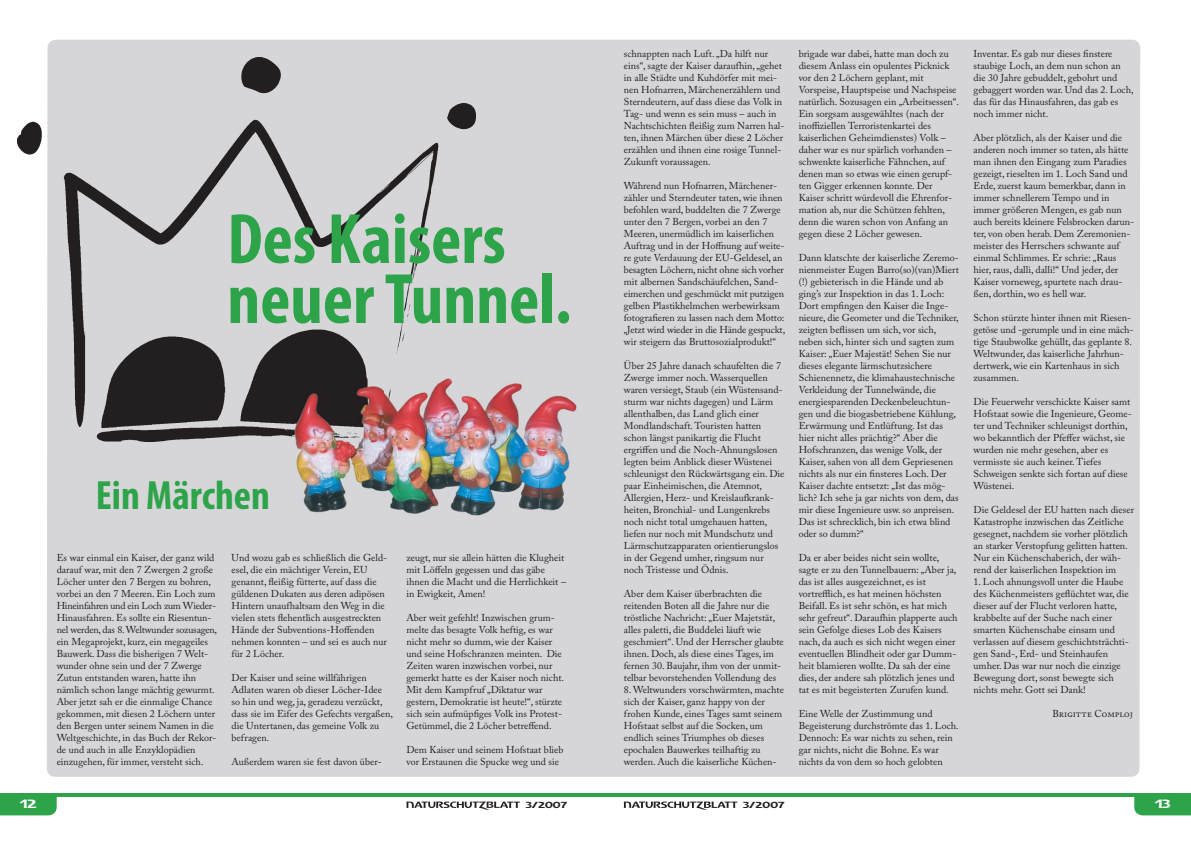
<style>
.page{position:relative;width:1191px;height:842px;background:#fff}
.page>*{position:absolute;margin:0;border:0;box-sizing:border-box;transform-origin:0 0}
.t1{font:700 condensed 71.9px/60px "Myriad Pro";color:#2da44a}
.t2{font:700 condensed 41px "Myriad Pro";color:#2da44a}
.t3{font:12px "Logotypia Pro";color:#fff}
.t4{font:10px/12px "Adobe Caslon Pro";color:#231f20}
.t5{font:8.8px "Logotypia Pro";color:#231f20}
</style>
<div class="page">
<svg style="left:0;top:796px;width:57px;height:19px"></svg>
<hr style="left:0;top:793px;width:595px;height:3px;background:#2da44a">
<svg style="left:406px;top:801px;width:114px;height:9px"></svg>
<hr style="left:595px;top:793px;width:596px;height:3px;background:#2da44a">
<svg style="left:1134px;top:796px;width:57px;height:19px"></svg>
<svg style="left:624px;top:801px;width:113px;height:9px"></svg>
<div style="left:47px;top:40px;width:1093px;height:737px;background:#d6d6d8"></div>
<img style="left:17px;top:57px;width:458px;height:384px">
<img style="left:471px;top:378px;width:106px;height:139px">
<img style="left:294px;top:441px;width:177px;height:76px">
<img style="left:294px;top:378px;width:181px;height:63px">
<h1 class="t1" style="left:227px;top:216px;width:345px">Des Kaisers neuer Tunnel.</h1>
<h2 class="t2" style="left:96px;top:480px;width:176px">Ein Märchen</h2>
<p class="t4" style="left:57px;top:553px;width:162px">Es war einmal ein Kaiser, der ganz wild darauf war, mit den 7 Zwergen 2 große Löcher unter den 7 Bergen zu bohren, vorbei an den 7 Meeren. Ein Loch zum Hineinfahren und ein Loch zum Wieder-Hinausfahren. Es sollte ein Riesentun&shy;nel werden, das 8. Weltwunder sozusagen, ein Megaprojekt, kurz, ein megageiles Bauwerk. Dass die bisherigen 7 Welt&shy;wunder ohne sein und der 7 Zwerge Zutun entstanden waren, hatte ihn nämlich schon lange mächtig gewurmt.<br>Aber jetzt sah er die einmalige Chance gekommen, mit diesen 2 Löchern unter den Bergen unter seinem Namen in die Weltgeschichte, in das Buch der Rekor&shy;de und auch in alle Enzyklopädien einzugehen, für immer, versteht sich.</p>
<p class="t4" style="left:231px;top:553px;width:157px">Und wozu gab es schließlich die Geld&shy;esel, die ein mächtiger Verein, EU genannt, fleißig fütterte, auf dass die güldenen Dukaten aus deren adipösen Hintern unaufhaltsam den Weg in die vielen stets flehentlich ausgestreckten Hände der Subventions-Hoffenden nehmen konnten – und sei es auch nur für 2 Löcher.</p>
<p class="t4" style="left:231px;top:673px;width:163px">Der Kaiser und seine willfährigen<br>Adlaten waren ob dieser Löcher-Idee so hin und weg, ja, geradezu verzückt, dass sie im Eifer des Gefechts vergaßen, die Untertanen, das gemeine Volk zu befragen.</p>
<p class="t4" style="left:231px;top:757px;width:152px">Außerdem waren sie fest davon über-</p>
<p class="t4" style="left:406px;top:553px;width:161px">zeugt, nur sie allein hätten die Klugheit mit Löffeln gegessen und das gäbe ihnen die Macht und die Herrlichkeit – in Ewigkeit, Amen!</p>
<p class="t4" style="left:406px;top:613px;width:159px">Aber weit gefehlt! Inzwischen grum&shy;melte das besagte Volk heftig, es war nicht mehr so dumm, wie der Kaiser und seine Hofschranzen meinten. Die Zeiten waren inzwischen vorbei, nur gemerkt hatte es der Kaiser noch nicht.<br>Mit dem Kampfruf „Diktatur war gestern, Demokratie ist heute!“, stürzte sich sein aufmüpfiges Volk ins Protest-Getümmel, die 2 Löcher betreffend.</p>
<p class="t4" style="left:406px;top:745px;width:158px">Dem Kaiser und seinem Hofstaat blieb vor Erstaunen die Spucke weg und sie</p>
<p class="t4" style="left:624px;top:49px;width:162px">schnappten nach Luft. „Da hilft nur eins“, sagte der Kaiser daraufhin, „gehet in alle Städte und Kuhdörfer mit mei&shy;nen Hofnarren, Märchenerzählern und Sterndeutern, auf dass diese das Volk in Tag- und wenn es sein muss – auch in Nachtschichten fleißig zum Narren hal&shy;ten, ihnen Märchen über diese 2 Löcher erzählen und ihnen eine rosige Tunnel-Zukunft voraussagen.</p>
<p class="t4" style="left:624px;top:181px;width:163px">Während nun Hofnarren, Märchener&shy;zähler und Sterndeuter taten, wie ihnen befohlen ward, buddelten die 7 Zwerge unter den 7 Bergen, vorbei an den 7<br>Meeren, unermüdlich im kaiserlichen Auftrag und in der Hoffnung auf weite&shy;re gute Verdauung der EU-Geldesel, an besagten Löchern, nicht ohne sich vorher mit albernen Sandschäufelchen, Sand&shy;eimerchen und geschmückt mit putzigen gelben Plastikhelmchen werbewirksam fotografieren zu lassen nach dem Motto: „Jetzt wird wieder in die Hände gespuckt, wir steigern das Bruttosozialprodukt!“</p>
<p class="t4" style="left:624px;top:361px;width:162px">Über 25 Jahre danach schaufelten die 7<br>Zwerge immer noch. Wasserquellen waren versiegt, Staub (ein Wüstensand&shy;sturm war nichts dagegen) und Lärm allenthalben, das Land glich einer Mondlandschaft. Touristen hatten schon längst panikartig die Flucht ergriffen und die Noch-Ahnungslosen legten beim Anblick dieser Wüstenei schleunigst den Rückwärtsgang ein. Die paar Einheimischen, die Atemnot, Allergien, Herz- und Kreislaufkrank&shy;heiten, Bronchial- und Lungenkrebs noch nicht total umgehauen hatten, liefen nur noch mit Mundschutz und Lärmschutzapparaten orientierungslos in der Gegend umher, ringsum nur noch Tristesse und Ödnis.</p>
<p class="t4" style="left:624px;top:589px;width:161px">Aber dem Kaiser überbrachten die reitenden Boten all die Jahre nur die tröstliche Nachricht: „Euer Majetstät, alles paletti, die Buddelei läuft wie geschmiert“. Und der Herrscher glaubte ihnen. Doch, als diese eines Tages, im fernen 30. Baujahr, ihm von der unmit&shy;telbar bevorstehenden Vollendung des</p>
<p class="t4" style="left:624px;top:685px;width:162px">8. Weltwunders vorschwärmten, machte sich der Kaiser, ganz happy von der frohen Kunde, eines Tages samt seinem Hofstaat selbst auf die Socken, um endlich seines Triumphes ob dieses epochalen Bauwerkes teilhaftig zu werden. Auch die kaiserliche Küchen-</p>
<p class="t4" style="left:798px;top:49px;width:162px">brigade war dabei, hatte man doch zu diesem Anlass ein opulentes Picknick vor den 2 Löchern geplant, mit Vorspeise, Hauptspeise und Nachspeise natürlich. Sozusagen ein „Arbeitsessen“.<br>Ein sorgsam ausgewähltes (nach der inoffiziellen Terroristenkartei des kaiserlichen Geheimdienstes) Volk – daher war es nur spärlich vorhanden – schwenkte kaiserliche Fähnchen, auf denen man so etwas wie einen gerupf&shy;ten Gigger erkennen konnte. Der Kaiser schritt würdevoll die Ehrenfor&shy;mation ab, nur die Schützen fehlten, denn die waren schon von Anfang an gegen diese 2 Löcher gewesen.</p>
<p class="t4" style="left:798px;top:253px;width:162px">Dann klatschte der kaiserliche Zeremo&shy;nienmeister Eugen Barro(so)(van)Miert (!) gebieterisch in die Hände und ab ging’s zur Inspektion in das 1. Loch:<br>Dort empfingen den Kaiser die Inge&shy;nieure, die Geometer und die Techniker, zeigten beflissen um sich, vor sich, neben sich, hinter sich und sagten zum Kaiser: „Euer Majestät! Sehen Sie nur dieses elegante lärmschutzsichere Schienennetz, die klimahaustechnische Verkleidung der Tunnelwände, die energiesparenden Deckenbeleuchtun&shy;gen und die biogasbetriebene Kühlung, Erwärmung und Entlüftung. Ist das hier nicht alles prächtig?“ Aber die Hofschranzen, das wenige Volk, der Kaiser, sahen von all dem Gepriesenen nichts als nur ein finsteres Loch. Der Kaiser dachte entsetzt: „Ist das mög&shy;lich? Ich sehe ja gar nichts von dem, das mir diese Ingenieure usw. so anpreisen.<br>Das ist schrecklich, bin ich etwa blind oder so dumm?“</p>
<p class="t4" style="left:798px;top:553px;width:160px">Da er aber beides nicht sein wollte, sagte er zu den Tunnelbauern: „Aber ja, das ist alles ausgezeichnet, es ist vortrefflich, es hat meinen höchsten Beifall. Es ist sehr schön, es hat mich sehr gefreut“. Daraufhin plapperte auch sein Gefolge dieses Lob des Kaisers nach, da auch es sich nicht wegen einer eventuellen Blindheit oder gar Dumm&shy;heit blamieren wollte. Da sah der eine dies, der andere sah plötzlich jenes und tat es mit begeisterten Zurufen kund.</p>
<p class="t4" style="left:798px;top:709px;width:162px">Eine Welle der Zustimmung und Begeisterung durchströmte das 1. Loch.<br>Dennoch: Es war nichts zu sehen, rein gar nichts, nicht die Bohne. Es war nichts da von dem so hoch gelobten</p>
<p class="t4" style="left:973px;top:49px;width:161px">Inventar. Es gab nur dieses finstere staubige Loch, an dem nun schon an die 30 Jahre gebuddelt, gebohrt und gebaggert worden war. Und das 2. Loch, das für das Hinausfahren, das gab es noch immer nicht.</p>
<p class="t4" style="left:973px;top:133px;width:162px">Aber plötzlich, als der Kaiser und die anderen noch immer so taten, als hätte man ihnen den Eingang zum Paradies gezeigt, rieselten im 1. Loch Sand und Erde, zuerst kaum bemerkbar, dann in immer schnellerem Tempo und in immer größeren Mengen, es gab nun auch bereits kleinere Felsbrocken darun&shy;ter, von oben herab. Dem Zeremonien&shy;meister des Herrschers schwante auf einmal Schlimmes. Er schrie: „Raus hier, raus, dalli, dalli!“ Und jeder, der Kaiser vorneweg, spurtete nach drau&shy;ßen, dorthin, wo es hell war.</p>
<p class="t4" style="left:973px;top:313px;width:161px">Schon stürzte hinter ihnen mit Riesen&shy;getöse und -gerumple und in eine mäch&shy;tige Staubwolke gehüllt, das geplante 8.<br>Weltwunder, das kaiserliche Jahrhun&shy;dertwerk, wie ein Kartenhaus in sich zusammen.</p>
<p class="t4" style="left:973px;top:397px;width:160px">Die Feuerwehr verschickte Kaiser samt Hofstaat sowie die Ingenieure, Geome&shy;ter und Techniker schleunigst dorthin, wo bekanntlich der Pfeffer wächst, sie wurden nie mehr gesehen, aber es vermisste sie auch keiner. Tiefes Schweigen senkte sich fortan auf diese Wüstenei.</p>
<p class="t4" style="left:973px;top:505px;width:162px">Die Geldesel der EU hatten nach dieser Katastrophe inzwischen das Zeitliche gesegnet, nachdem sie vorher plötzlich an starker Verstopfung gelitten hatten.<br>Nur ein Küchenschaberich, der wäh&shy;rend der kaiserlichen Inspektion im</p>
<p class="t4" style="left:973px;top:577px;width:157px">1. Loch ahnungsvoll unter die Haube des Küchenmeisters geflüchtet war, die dieser auf der Flucht verloren hatte, krabbelte auf der Suche nach einer smarten Küchenschabe einsam und verlassen auf diesem geschichtsträchti&shy;gen Sand-, Erd- und Steinhaufen umher. Das war nur noch die einzige Bewegung dort, sonst bewegte sich nichts mehr. Gott sei Dank!</p>
<p class="t4" style="left:1052px;top:709px;width:82px">Brigitte Comploj</p>
<p class="t3" style="left:20px;top:797px;width:19px">12</p>
<p class="t5" style="left:526px;top:800px;width:43px">3/2007</p>
<p class="t5" style="left:743px;top:800px;width:43px">3/2007</p>
<p class="t3" style="left:1154px;top:797px;width:17px">13</p>
</div>
